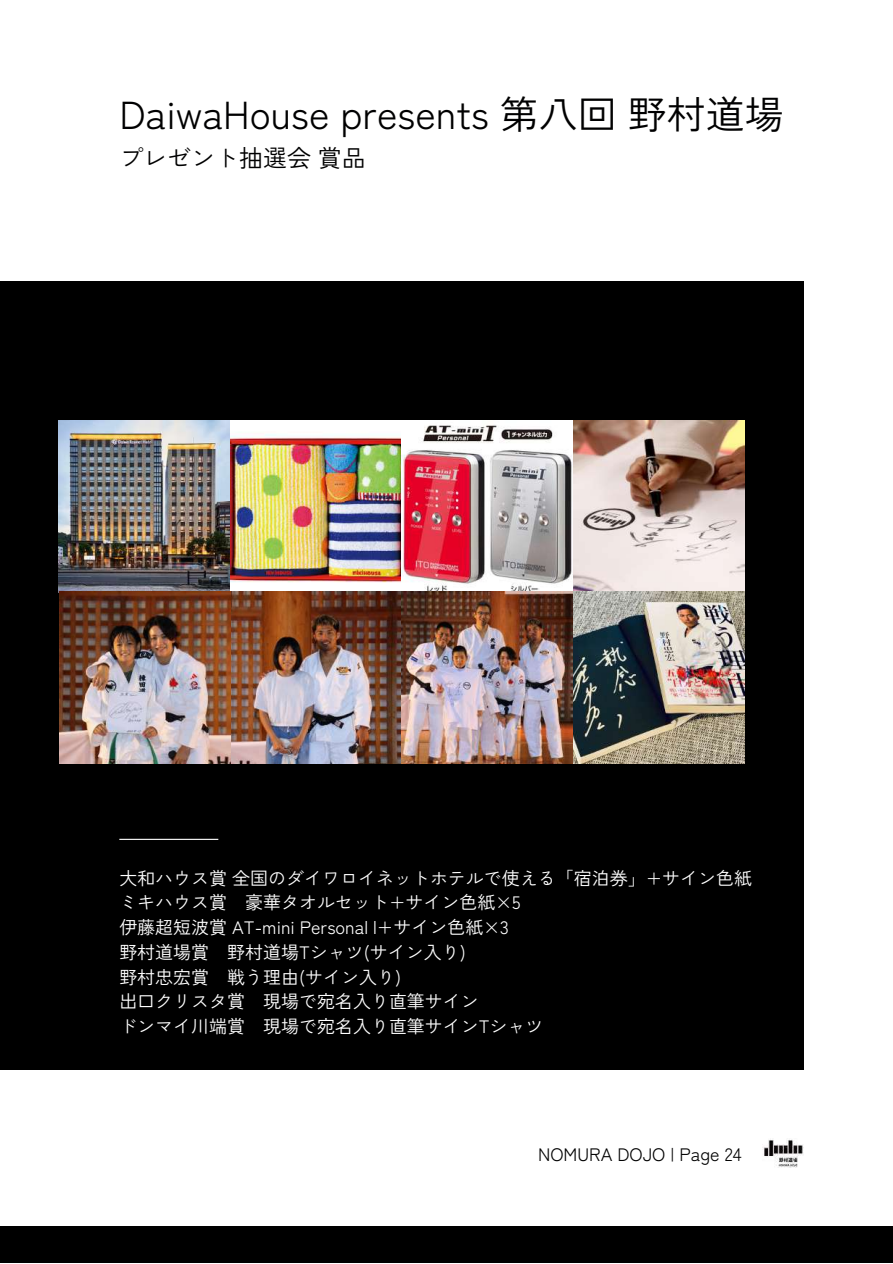
<style>
.page{position:relative;width:893px;height:1264px;background:#fff}
.page>*{position:absolute;margin:0;border:0;box-sizing:border-box;transform-origin:0 0}
.t1{font:39px "Zen Kaku Gothic New";color:#000001}
.t2{font:24px "Zen Kaku Gothic New";color:#000001}
.t3{font:18px/24.8px "Zen Kaku Gothic New";color:#fff}
.t4{font:18px "Zen Kaku Gothic New";color:#000001}
</style>
<div class="page">
<div style="left:0;top:281px;width:803px;height:788px;background:#000"></div>
<div style="left:0;top:1226px;width:892px;height:36px;background:#000"></div>
<hr style="left:119px;top:838px;width:99px;height:2px;background:#fff">
<img style="left:59px;top:420px;width:685px;height:344px">
<img style="left:763px;top:1139px;width:40px;height:29px">
<h1 class="t1" style="left:119px;top:84px;width:665px">DaiwaHouse presents 第八回野村道場</h1>
<h2 class="t2" style="left:119px;top:139px;width:248px">プレゼント抽選会賞品</h2>
<p class="t3" style="left:119px;top:864px;width:634px">大和ハウス賞全国のダイワロイネットホテルで使える「宿泊券」+サイン色紙ミキハウス賞 豪華タオルセット+サイン色紙×5<br>伊藤超短波賞 AT-mini Personal l+サイン色紙×3<br>野村道場賞 野村道場Tシャツ(サイン入り)<br>野村忠宏賞 戦う理由(サイン入り)<br>出口クリスタ賞 現場で宛名入り直筆サイン<br>ドンマイ川端賞 現場で宛名入り直筆サインTシャツ</p>
<p class="t4" style="left:538px;top:1139px;width:205px">NOMURA DOJO | Page 24</p>
</div>
